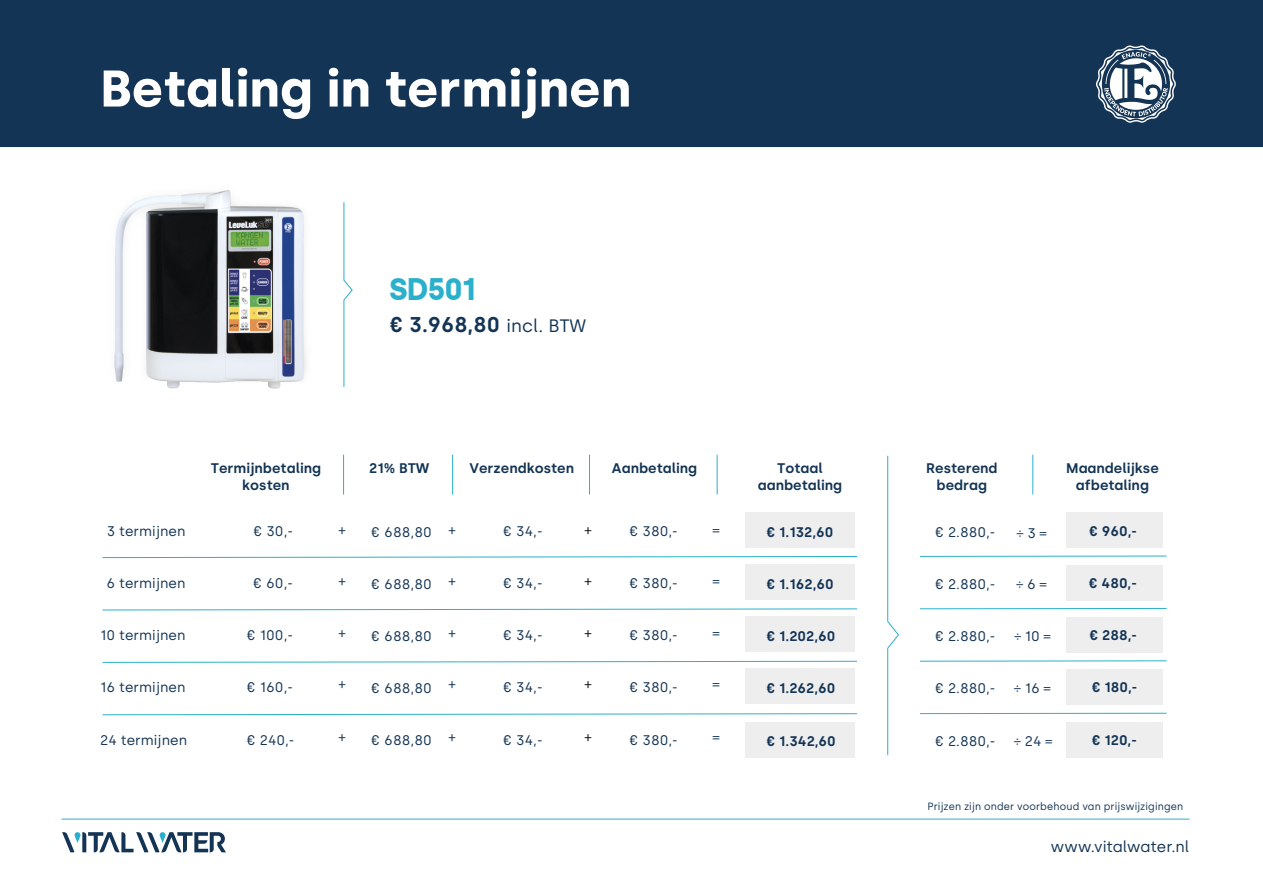
<style>
.page{position:relative;width:1263px;height:893px;background:#fff}
.page>*{position:absolute;margin:0;border:0;box-sizing:border-box;transform-origin:0 0}
.t1{font:700 51.45px "Silka";color:#fff}
.t2{font:700 31.05px "Silka";letter-spacing:-.025em;color:#2bb0cc;scale:.96 1}
.t3{font:600 21.45px "Silka";color:#133454}
.t4{font:15.45px "Silka";color:#133454}
.t5{font:13.95px "Silka";color:#133454}
.t6{font:600 13.95px/17.1px "Silka";color:#133454;text-align:center}
.t7{font:13.95px "Silka";color:#12100b}
.t8{font:10.5px "Silka";letter-spacing:.01em;color:#123354;scale:.96 1}
.s1{font-weight:400;font-size:18px}
</style>
<div class="page">
<div style="left:0;top:0;width:1263px;height:146px;background:#133454"></div>
<div style="left:745px;top:722px;width:109px;height:36px;background:#eeeeef"></div>
<svg style="left:1096px;top:45px;width:80px;height:78px"></svg>
<svg style="left:343px;top:202px;width:10px;height:185px"></svg>
<div style="left:1066px;top:722px;width:97px;height:36px;background:#eeeeef"></div>
<img style="left:114px;top:190px;width:192px;height:199px">
<svg style="left:62px;top:832px;width:164px;height:20px"></svg>
<hr style="left:62px;top:819px;width:1127px;height:1px;background:#2bb0cc">
<svg style="left:102px;top:455px;width:1065px;height:301px"></svg>
<h1 class="t1" style="left:100px;top:58px;width:533px">Betaling in termijnen</h1>
<h2 class="t2" style="left:389px;top:270px;width:92px">SD501</h2>
<h3 class="t3" style="left:390px;top:312px;width:198px">€ 3.968,80 <span class="s1">incl. BTW</span></h3>
<p class="t5" style="left:107px;top:523px;width:80px">3 termijnen</p>
<p class="t5" style="left:106px;top:575px;width:81px">6 termijnen</p>
<p class="t5" style="left:100px;top:627px;width:87px">10 termijnen</p>
<p class="t5" style="left:100px;top:679px;width:87px">16 termijnen</p>
<p class="t6" style="left:211px;top:459px;width:112px">Termijnbetaling kosten</p>
<p class="t6" style="left:469px;top:459px;width:106px">Verzendkosten</p>
<p class="t6" style="left:612px;top:459px;width:87px">Aanbetaling</p>
<p class="t6" style="left:1066px;top:459px;width:94px">Maandelijkse afbetaling</p>
<p class="t6" style="left:758px;top:459px;width:86px">Totaal aanbetaling</p>
<p class="t6" style="left:926px;top:459px;width:73px">Resterend bedrag</p>
<p class="t6" style="left:369px;top:459px;width:62px">21% BTW</p>
<p class="t5" style="left:254px;top:523px;width:41px">€ 30,-</p>
<p class="t5" style="left:339px;top:521px;width:8px">+</p>
<p class="t5" style="left:630px;top:523px;width:49px">€ 380,-</p>
<p class="t5" style="left:504px;top:523px;width:40px">€ 34,-</p>
<p class="t7" style="left:585px;top:521px;width:8px">+</p>
<p class="t5" style="left:449px;top:521px;width:8px">+</p>
<p class="t5" style="left:372px;top:524px;width:62px">€ 688,80</p>
<p class="t5" style="left:713px;top:521px;width:8px">=</p>
<p class="t6" style="left:767px;top:524px;width:68px">€ 1.132,60</p>
<p class="t5" style="left:935px;top:524px;width:62px">€ 2.880,-</p>
<p class="t5" style="left:1017px;top:524px;width:31px">÷ 3 =</p>
<p class="t6" style="left:1089px;top:523px;width:49px">€ 960,-</p>
<p class="t5" style="left:253px;top:575px;width:41px">€ 60,-</p>
<p class="t5" style="left:339px;top:573px;width:8px">+</p>
<p class="t5" style="left:372px;top:576px;width:62px">€ 688,80</p>
<p class="t5" style="left:449px;top:573px;width:8px">+</p>
<p class="t5" style="left:504px;top:575px;width:40px">€ 34,-</p>
<p class="t7" style="left:585px;top:573px;width:8px">+</p>
<p class="t5" style="left:630px;top:575px;width:49px">€ 380,-</p>
<p class="t5" style="left:713px;top:573px;width:8px">=</p>
<p class="t6" style="left:767px;top:576px;width:68px">€ 1.162,60</p>
<p class="t5" style="left:935px;top:576px;width:62px">€ 2.880,-</p>
<p class="t5" style="left:1017px;top:576px;width:32px">÷ 6 =</p>
<p class="t6" style="left:1089px;top:575px;width:49px">€ 480,-</p>
<p class="t5" style="left:247px;top:627px;width:47px">€ 100,-</p>
<p class="t5" style="left:339px;top:625px;width:8px">+</p>
<p class="t5" style="left:372px;top:628px;width:62px">€ 688,80</p>
<p class="t5" style="left:449px;top:625px;width:8px">+</p>
<p class="t5" style="left:504px;top:627px;width:40px">€ 34,-</p>
<p class="t7" style="left:585px;top:625px;width:8px">+</p>
<p class="t5" style="left:630px;top:627px;width:49px">€ 380,-</p>
<p class="t5" style="left:713px;top:625px;width:8px">=</p>
<p class="t6" style="left:767px;top:627px;width:70px">€ 1.202,60</p>
<p class="t5" style="left:935px;top:628px;width:62px">€ 2.880,-</p>
<p class="t5" style="left:1014px;top:628px;width:38px">÷ 10 =</p>
<p class="t6" style="left:1090px;top:627px;width:49px">€ 288,-</p>
<p class="t5" style="left:247px;top:679px;width:47px">€ 160,-</p>
<p class="t5" style="left:339px;top:676px;width:8px">+</p>
<p class="t5" style="left:372px;top:680px;width:62px">€ 688,80</p>
<p class="t5" style="left:449px;top:676px;width:8px">+</p>
<p class="t5" style="left:504px;top:679px;width:40px">€ 34,-</p>
<p class="t7" style="left:585px;top:676px;width:8px">+</p>
<p class="t5" style="left:630px;top:679px;width:49px">€ 380,-</p>
<p class="t5" style="left:713px;top:676px;width:8px">=</p>
<p class="t6" style="left:767px;top:679px;width:70px">€ 1.262,60</p>
<p class="t5" style="left:935px;top:680px;width:62px">€ 2.880,-</p>
<p class="t5" style="left:1014px;top:680px;width:38px">÷ 16 =</p>
<p class="t6" style="left:1092px;top:678px;width:47px">€ 180,-</p>
<p class="t5" style="left:100px;top:732px;width:89px">24 termijnen</p>
<p class="t5" style="left:339px;top:729px;width:8px">+</p>
<p class="t5" style="left:372px;top:732px;width:85px">€ 688,80 +</p>
<p class="t7" style="left:585px;top:729px;width:8px">+</p>
<p class="t5" style="left:713px;top:729px;width:8px">=</p>
<p class="t5" style="left:247px;top:731px;width:49px">€ 240,-</p>
<p class="t5" style="left:504px;top:731px;width:40px">€ 34,-</p>
<p class="t5" style="left:630px;top:731px;width:49px">€ 380,-</p>
<p class="t6" style="left:767px;top:732px;width:71px">€ 1.342,60</p>
<p class="t5" style="left:935px;top:732px;width:62px">€ 2.880,-</p>
<p class="t5" style="left:1014px;top:733px;width:39px">÷ 24 =</p>
<p class="t6" style="left:1092px;top:731px;width:46px">€ 120,-</p>
<p class="t8" style="left:928px;top:800px;width:268px">Prijzen zijn onder voorbehoud van prijswijzigingen</p>
<p class="t4" style="left:1051px;top:838px;width:140px">www.vitalwater.nl</p>
</div>
